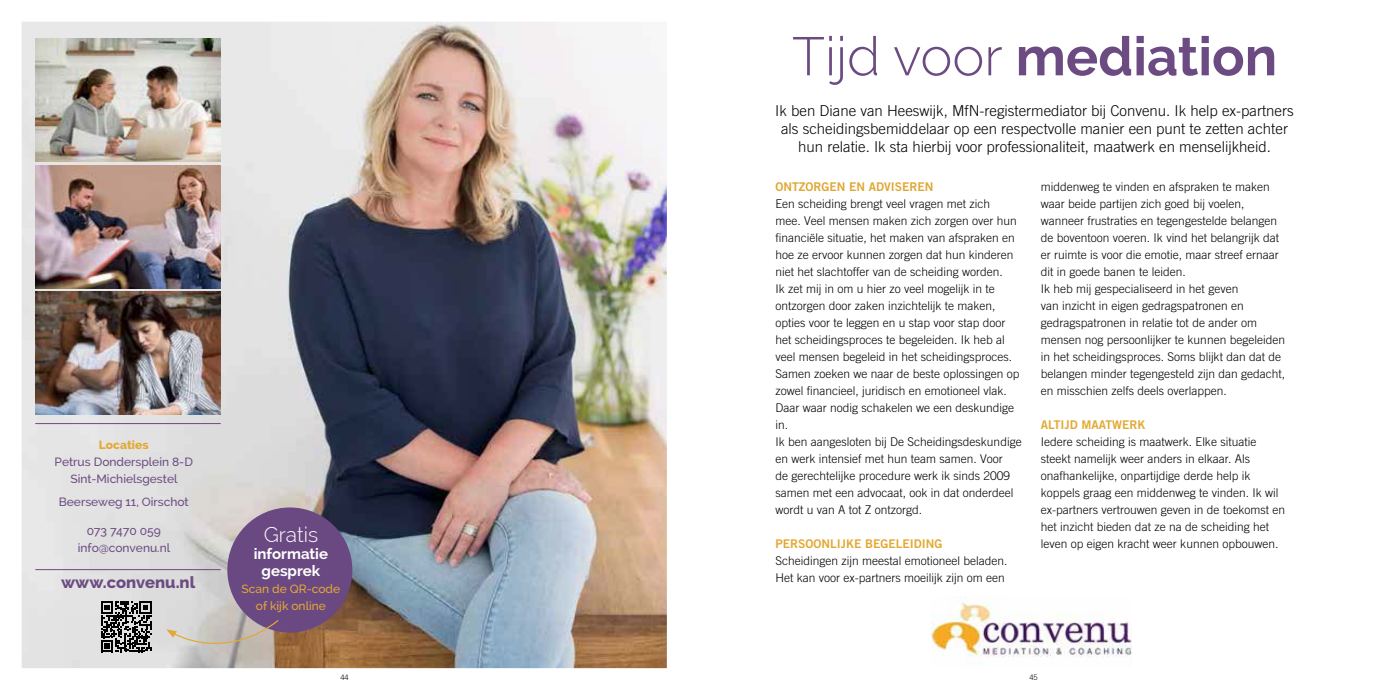
<style>
.page{position:relative;width:1378px;height:689px;background:#fff}
.page>*{position:absolute;margin:0;border:0;box-sizing:border-box;transform-origin:0 0}
.t1{font:700 54px "Raleway";color:#6b4b82}
.t2{font:300 21px "Raleway";color:#fff}
.t3{font:800 16.5px "Raleway";color:#6c4b82}
.t4{font:300 15px/18px "Trade Gothic LT Std";color:#000;text-align:center}
.t5{font:700 15px/17px "Raleway";color:#fff;text-align:center}
.t6{font:300 12px/17px "Trade Gothic LT Std";color:#000}
.t7{font:500 12px/17px "Raleway";color:#6c4b82;text-align:center}
.t8{font:12px "Trade Gothic LT Std Bd 2";color:#e3a934}
.t9{font:500 12px/17px "Raleway";color:#e4a834;text-align:center}
.t10{font:12px "Trade Gothic LT Std Bd 2";color:#e0a836}
.t11{font:800 12px "Raleway";color:#e3a933}
.t12{font:300 7.5px "Trade Gothic LT Std";color:#000}
.s1{font-weight:300}
</style>
<div class="page">
<img style="left:22px;top:22px;width:645px;height:646px">
<img style="left:35px;top:39px;width:186px;height:122px">
<img style="left:35px;top:166px;width:186px;height:122px">
<img style="left:35px;top:292px;width:186px;height:122px">
<hr style="left:35px;top:423px;width:186px;height:1px;background:#6c4b82">
<hr style="left:35px;top:569px;width:186px;height:1px;background:#6c4b82">
<div style="left:227px;top:507px;width:125px;height:125px;background:#6a4982;border-radius:50%"></div>
<svg style="left:101px;top:601px;width:51px;height:51px;background:#5c5c5c"></svg>
<svg style="left:166px;top:619px;width:114px;height:44px;background:#c1b9b2"></svg>
<img style="left:932px;top:602px;width:200px;height:55px">
<p class="t11" style="left:99px;top:438px;width:51px">Locaties</p>
<p class="t7" style="left:55px;top:454px;width:140px">Petrus Dondersplein 8-D<br>Sint-Michielsgestel</p>
<p class="t7" style="left:59px;top:494px;width:131px">Beerseweg 11, Oirschot</p>
<p class="t7" style="left:78px;top:523px;width:94px">073 7470 059 info@convenu.nl</p>
<h3 class="t3" style="left:61px;top:573px;width:136px">www.convenu.nl</h3>
<h1 class="t1" style="left:792px;top:25px;width:487px"><span class="s1">Tijd voor</span> mediation</h1>
<h2 class="t2" style="left:264px;top:522px;width:56px">Gratis</h2>
<p class="t5" style="left:254px;top:545px;width:76px">informatie gesprek</p>
<p class="t9" style="left:241px;top:580px;width:100px">Scan de QR-code of kijk online</p>
<p class="t4" style="left:775px;top:102px;width:520px">Ik ben Diane van Heeswijk, MfN-registermediator bij Convenu. Ik help ex-partners als scheidingsbemiddelaar op een respectvolle manier een punt te zetten achter hun relatie. Ik sta hierbij voor professionaliteit, maatwerk en menselijkheid.</p>
<p class="t10" style="left:775px;top:179px;width:160px">ONTZORGEN EN ADVISEREN</p>
<p class="t6" style="left:775px;top:195px;width:248px">Een scheiding brengt veel vragen met zich<br>mee. Veel mensen maken zich zorgen over hun financiële situatie, het maken van afspraken en hoe ze ervoor kunnen zorgen dat hun kinderen niet het slachtoffer van de scheiding worden.<br>Ik zet mij in om u hier zo veel mogelijk in te ontzorgen door zaken inzichtelijk te maken, opties voor te leggen en u stap voor stap door het scheidingsproces te begeleiden. Ik heb al veel mensen begeleid in het scheidingsproces.<br>Samen zoeken we naar de beste oplossingen op zowel financieel, juridisch en emotioneel vlak.<br>Daar waar nodig schakelen we een deskundige in.<br>Ik ben aangesloten bij De Scheidingsdeskundige en werk intensief met hun team samen. Voor<br>de gerechtelijke procedure werk ik sinds 2009 samen met een advocaat, ook in dat onderdeel wordt u van A tot Z ontzorgd.</p>
<p class="t8" style="left:775px;top:536px;width:169px">PERSOONLIJKE BEGELEIDING</p>
<p class="t6" style="left:775px;top:552px;width:234px">S cheidingen zijn meestal emotioneel beladen.<br>Het kan voor ex-partners moeilijk zijn om een</p>
<p class="t6" style="left:1041px;top:178px;width:246px">middenweg te vinden en afspraken te maken waar beide partijen zich goed bij voelen, wanneer frustraties en tegengestelde belangen de boventoon voeren. Ik vind het belangrijk dat er ruimte is voor die emotie, maar streef ernaar dit in goede banen te leiden.<br>Ik heb mij gespecialiseerd in het geven<br>van inzicht in eigen gedragspatronen en gedragspatronen in relatie tot de ander om mensen nog persoonlijker te kunnen begeleiden in het scheidingsproces. Soms blijkt dan dat de belangen minder tegengesteld zijn dan gedacht, en misschien zelfs deels overlappen.</p>
<p class="t8" style="left:1041px;top:417px;width:106px">ALTIJD MAATWERK</p>
<p class="t6" style="left:1041px;top:433px;width:246px">I edere scheiding is maatwerk. Elke situatie steekt namelijk weer anders in elkaar. Als onafhankelijke, onpartijdige derde help ik koppels graag een middenweg te vinden. Ik wil ex-partners vertrouwen geven in de toekomst en het inzicht bieden dat ze na de scheiding het leven op eigen kracht weer kunnen opbouwen.</p>
<p class="t12" style="left:340px;top:672px;width:10px">44</p>
<p class="t12" style="left:1029px;top:672px;width:10px">45</p>
</div>
